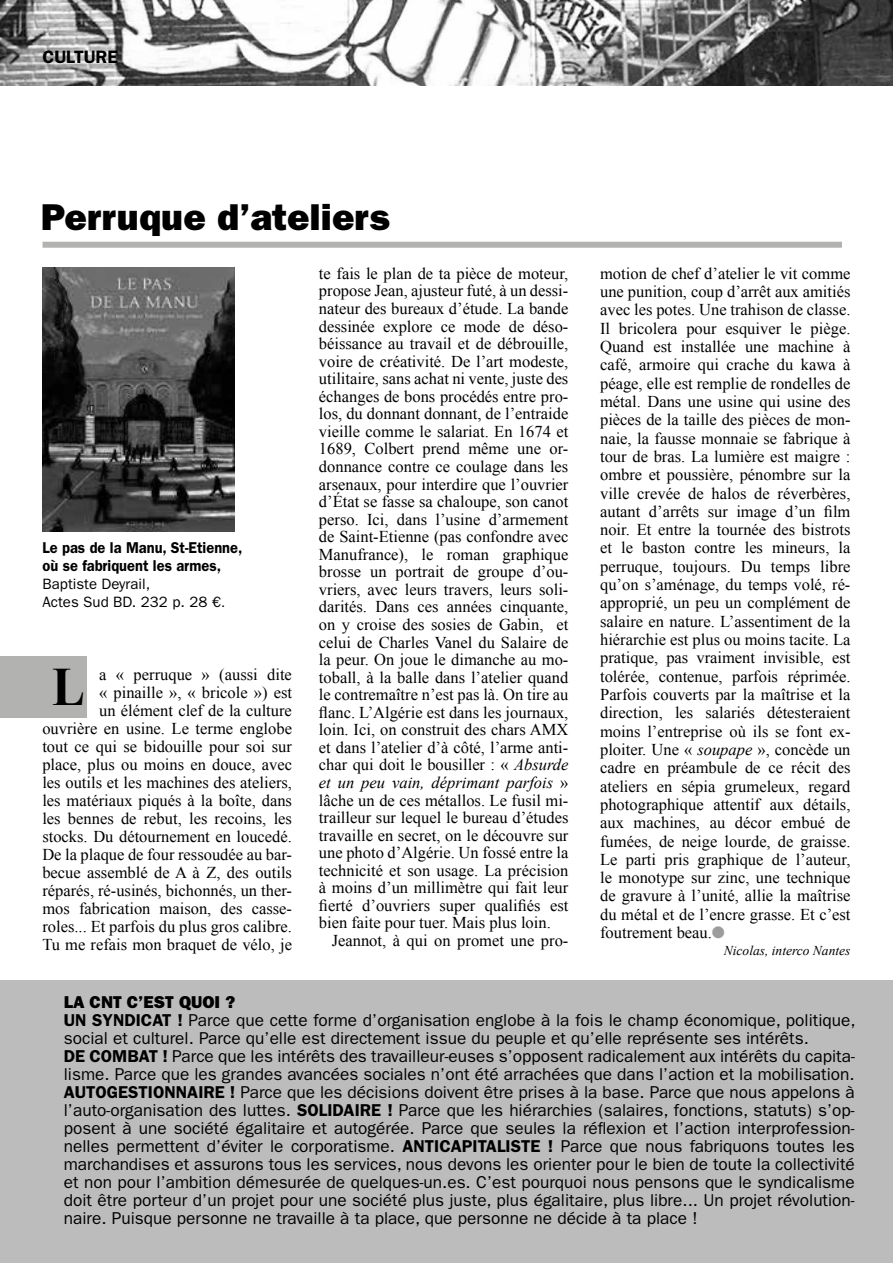
<style>
.page{position:relative;width:893px;height:1263px;background:#fff}
.page>*{position:absolute;margin:0;border:0;box-sizing:border-box;transform-origin:0 0}
.t1{font:700 54px "Times New Roman";color:#000;scale:.91 1}
.t2{font:37.5px "ITC Franklin Gothic Std Hvy";color:#000}
.t3{font:600 18px "ITC Franklin Gothic Std";color:#000}
.t4{font:17.25px/18px "ITC Franklin Gothic Std";color:#000}
.t5{font:17.25px "ITC Franklin Gothic Std Hvy";color:#000}
.t6{font:16.5px/17.5px "Times New Roman";color:#000;text-align:justify}
.t7{font:600 15.75px/18px "ITC Franklin Gothic Std";color:#000;scale:.93 1}
.t8{font:15px/18px "ITC Franklin Gothic Std";color:#000}
.t9{font:italic 13.5px "Times New Roman";color:#000}
.s1{font-size:13.5px}
.s2{font-style:italic}
.s3{color:#9d9c9c}
.s4{font-weight:600}
</style>
<div class="page">
<img style="left:0;top:0;width:893px;height:85px">
<div style="left:43px;top:242px;width:799px;height:6px;background:#b2b2b1"></div>
<div style="left:0;top:656px;width:86px;height:62px;background:#b2b2b1"></div>
<img style="left:43px;top:268px;width:192px;height:263px">
<div style="left:0;top:981px;width:893px;height:282px;background:#bcbcbc"></div>
<p class="t3" style="left:43px;top:47px;width:77px">CULTURE</p>
<h2 class="t2" style="left:41px;top:195px;width:350px">Perruque d’ateliers</h2>
<p class="t7" style="left:43px;top:539px;width:216px">Le pas de la Manu, St-Etienne, où se fabriquent les armes,</p>
<p class="t8" style="left:43px;top:575px;width:184px">Baptiste Deyrail,<br>Actes Sud BD. 232 p. 28 €<span class="s1">.</span></p>
<p class="t6" style="left:42px;top:665px;width:251px;line-height:18px;text-align:right">a « perruque » (aussi dite<br>« pinaille », « bricole ») est<br>un élément clef de la culture ouvrière en usine. Le terme englobe tout ce qui se bidouille pour soi sur place, plus ou moins en douce, avec les outils et les machines des ateliers, les matériaux piqués à la boîte, dans les bennes de rebut, les recoins, les stocks. Du détournement en loucedé.<br>De la plaque de four ressoudée au bar&shy;becue assemblé de A à Z, des outils réparés, ré-usinés, bichonnés, un ther&shy;mos fabrication maison, des casse&shy;roles... Et parfois du plus gros calibre.<br>Tu me refais mon braquet de vélo, je</p>
<h1 class="t1" style="left:52px;top:649px;width:38px">L</h1>
<p class="t6" style="left:319px;top:264px;width:251px">te fais le plan de ta pièce de moteur, propose Jean, ajusteur futé, à un dessi&shy;nateur des bureaux d’étude. La bande dessinée explore ce mode de déso&shy;béissance au travail et de débrouille, voire de créativité. De l’art modeste, utilitaire, sans achat ni vente, juste des échanges de bons procédés entre pro&shy;los, du donnant donnant, de l’entraide vieille comme le salariat. En 1674 et 1689, Colbert prend même une or&shy;donnance contre ce coulage dans les arsenaux, pour interdire que l’ouvrier d’État se fasse sa chaloupe, son canot perso. Ici, dans l’usine d’armement de Saint-Etienne (pas confondre avec Manufrance), le roman graphique brosse un portrait de groupe d’ou&shy;vriers, avec leurs travers, leurs soli&shy;darités. Dans ces années cinquante, on y croise des sosies de Gabin, et celui de Charles Vanel du Salaire de la peur. On joue le dimanche au mo&shy;toball, à la balle dans l’atelier quand le contremaître n’est pas là. On tire au flanc. L’Algérie est dans les journaux, loin. Ici, on construit des chars AMX et dans l’atelier d’à côté, l’arme anti&shy;char qui doit le bousiller : « <span class="s2">Absurde et un peu vain, déprimant parfois</span> » lâche un de ces métallos. Le fusil mi&shy;trailleur sur lequel le bureau d’études travaille en secret, on le découvre sur une photo d’Algérie. Un fossé entre la technicité et son usage. La précision à moins d’un millimètre qui fait leur fierté d’ouvriers super qualifiés est bien faite pour tuer. Mais plus loin.</p>
<p class="t6" style="left:332px;top:931px;width:238px">Jeannot, à qui on promet une pro-</p>
<p class="t6" style="left:600px;top:264px;width:252px;line-height:18.3px">motion de chef d’atelier le vit comme une punition, coup d’arrêt aux amitiés avec les potes. Une trahison de classe.<br>Il bricolera pour esquiver le piège.<br>Quand est installée une machine à café, armoire qui crache du kawa à péage, elle est remplie de rondelles de métal. Dans une usine qui usine des pièces de la taille des pièces de mon&shy;naie, la fausse monnaie se fabrique à tour de bras. La lumière est maigre : ombre et poussière, pénombre sur la ville crevée de halos de réverbères, autant d’arrêts sur image d’un film noir. Et entre la tournée des bistrots et le baston contre les mineurs, la perruque, toujours. Du temps libre qu’on s’aménage, du temps volé, ré&shy;approprié, un peu un complément de salaire en nature. L’assentiment de la hiérarchie est plus ou moins tacite. La pratique, pas vraiment invisible, est tolérée, contenue, parfois réprimée.<br>Parfois couverts par la maîtrise et la direction, les salariés détesteraient moins l’entreprise où ils se font ex&shy;ploiter. Une « <span class="s2">soupape</span> », concède un cadre en préambule de ce récit des ateliers en sépia grumeleux, regard photographique attentif aux détails, aux machines, au décor embué de fumées, de neige lourde, de graisse.<br>Le parti pris graphique de l’auteur, le monotype sur zinc, une technique de gravure à l’unité, allie la maîtrise du métal et de l’encre grasse. Et c’est foutrement beau.<span class="s3">●</span></p>
<p class="t9" style="left:724px;top:941px;width:128px">Nicolas, interco Nantes</p>
<p class="t5" style="left:64px;top:992px;width:173px">LA CNT C’EST QUOI ?</p>
<p class="t4" style="left:64px;top:1011px;width:793px"><span class="s4">UN SYNDICAT !</span> Parce que cette forme d’organisation englobe à la fois le champ économique, politique, social et culturel. Parce qu’elle est directement issue du peuple et qu’elle représente ses intérêts.<br><span class="s4">DE COMBAT !</span> Parce que les intérêts des travailleur-euses s’opposent radicalement aux intérêts du capita&shy;lisme. Parce que les grandes avancées sociales n’ont été arrachées que dans l’action et la mobilisation.<br><span class="s4">AUTOGESTIONNAIRE !</span> Parce que les décisions doivent être prises à la base. Parce que nous appelons à l’auto-organisation des luttes. <span class="s4">SOLIDAIRE !</span> Parce que les hiérarchies (salaires, fonctions, statuts) s’op&shy;posent à une société égalitaire et autogérée. Parce que seules la réflexion et l’action interprofession&shy;nelles permettent d’éviter le corporatisme. <span class="s4">ANTICAPITALISTE !</span> Parce que nous fabriquons toutes les marchandises et assurons tous les services, nous devons les orienter pour le bien de toute la collectivité et non pour l’ambition démesurée de quelques-un.es. C’est pourquoi nous pensons que le syndicalisme doit être porteur d’un projet pour une société plus juste, plus égalitaire, plus libre... Un projet révolution&shy;naire. Puisque personne ne travaille à ta place, que personne ne décide à ta place !</p>
</div>
